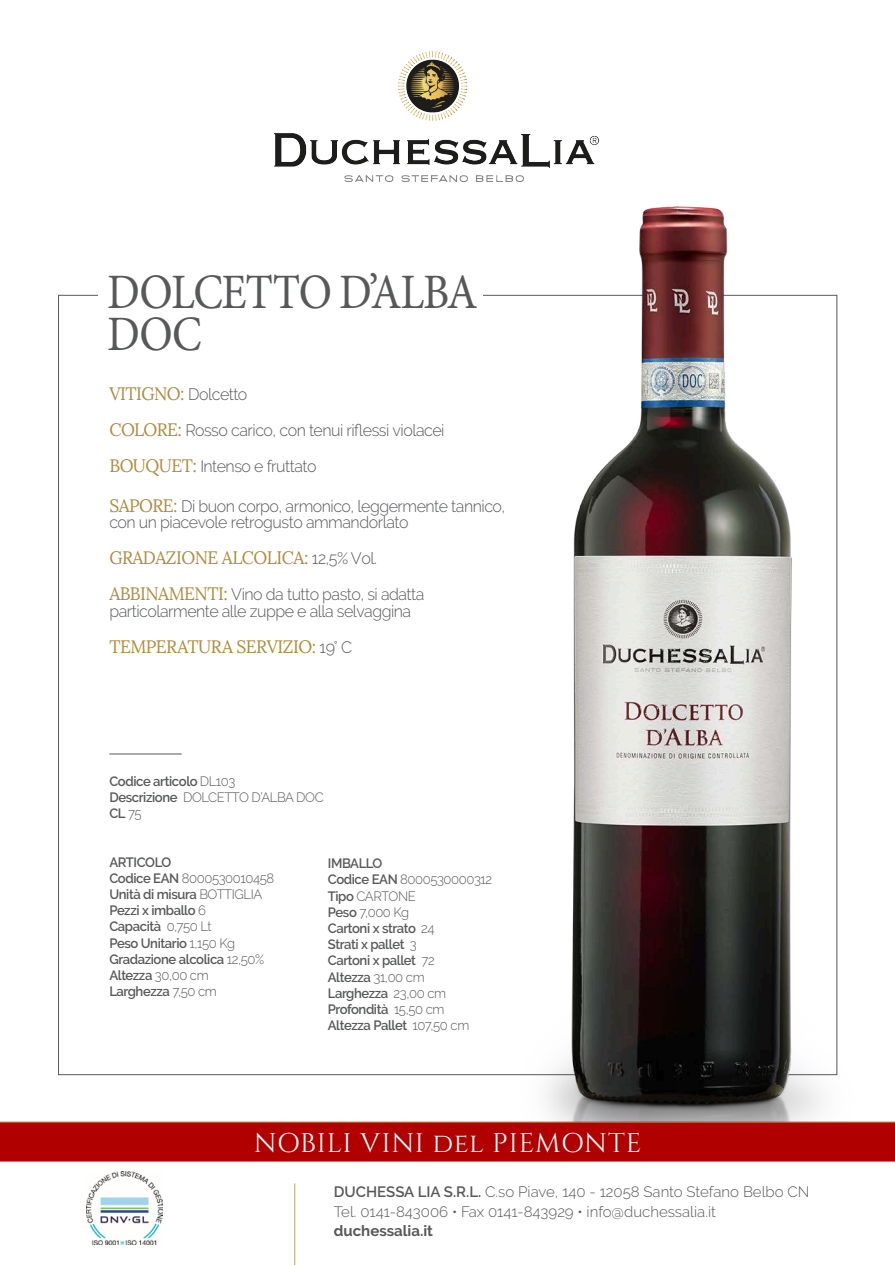
<style>
.page{position:relative;width:895px;height:1265px;background:#fff}
.page>*{position:absolute;margin:0;border:0;box-sizing:border-box;transform-origin:0 0}
.t1{font:49.5px/42px "Minion Pro";letter-spacing:-.03em;color:#57585a;scale:.9 1}
.t2{font:27px "Cinzel";letter-spacing:.02em;color:#fff}
.t3{font:18px "Lora";letter-spacing:-.03em;color:#b08b3d}
.t4{font:300 16.5px/16.8px "Raleway";letter-spacing:-.03em;color:#57585a}
.t5{font:300 15px "Raleway";color:#57585a}
.t6{font:700 15px "Raleway";color:#57585a}
.t7{font:600 13.5px "Raleway";letter-spacing:-.03em;color:#57585a}
.t8{font:300 13.5px "Raleway";letter-spacing:-.03em;color:#57585a}
.s1{font-family:"Raleway";font-weight:300;font-size:16.5px;color:#57585a}
.s2{font-family:"Lora";font-weight:400;font-size:18px;color:#b08b3d}
.s3{font-weight:300}
.s4{font-weight:600}
</style>
<div class="page">
<img style="left:87px;top:1171px;width:75px;height:73px">
<hr style="left:109px;top:753px;width:73px;height:1px;background:#57585a">
<svg style="left:0;top:1121px;width:894px;height:41px;background:#b10a06"></svg>
<img style="left:327px;top:206px;width:511px;height:915px">
<img style="left:274px;top:52px;width:324px;height:130px">
<p class="t1" style="left:107px;top:271px;width:413px">DOLCETTO D’ALBA<br>DOC</p>
<p class="t3" style="left:109px;top:382px;width:139px">VITIGNO: <span class="s1">Dolcetto</span></p>
<p class="t4" style="left:109px;top:412px;width:336px;line-height:36px"><span class="s2">COLORE:</span> Rosso carico, con tenui riflessi violacei<br><span class="s2">BOUQUET:</span> Intenso e fruttato</p>
<p class="t4" style="left:109px;top:497px;width:397px"><span class="s2">SAPORE:</span> Di buon corpo, armonico, leggermente tannico, con un piacevole retrogusto ammandorlato</p>
<p class="t3" style="left:109px;top:547px;width:269px">GRADAZIONE ALCOLICA: <span class="s1">12,5% Vol.</span></p>
<p class="t4" style="left:109px;top:586px;width:316px"><span class="s2">ABBINAMENTI:</span> Vino da tutto pasto, si adatta particolarmente alle zuppe e alla selvaggina</p>
<p class="t3" style="left:109px;top:636px;width:244px">TEMPERATURA SERVIZIO: <span class="s1">19° C</span></p>
<p class="t7" style="left:109px;top:773px;width:127px">Codice articolo <span class="s3">DL103</span></p>
<p class="t8" style="left:109px;top:789px;width:216px"><span class="s4">Descrizione</span> DOLCETTO D’ALBA DOC</p>
<p class="t7" style="left:109px;top:805px;width:34px">CL <span class="s3">75</span></p>
<p class="t7" style="left:109px;top:854px;width:63px">ARTICOLO</p>
<p class="t8" style="left:109px;top:870px;width:166px"><span class="s4">Codice EAN</span> 8000530010458</p>
<p class="t7" style="left:109px;top:886px;width:154px">Unità di misura <span class="s3">BOTTIGLIA</span></p>
<p class="t7" style="left:109px;top:902px;width:98px">Pezzi x imballo <span class="s3">6</span></p>
<p class="t7" style="left:109px;top:919px;width:104px">Capacità <span class="s3">0,750 Lt</span></p>
<p class="t7" style="left:109px;top:935px;width:127px">Peso Unitario <span class="s3">1,150 Kg</span></p>
<p class="t7" style="left:109px;top:951px;width:156px">Gradazione alcolica <span class="s3">12,50%</span></p>
<p class="t7" style="left:109px;top:967px;width:101px">Altezza <span class="s3">30,00 cm</span></p>
<p class="t7" style="left:109px;top:983px;width:109px">Larghezza <span class="s3">7,50 cm</span></p>
<p class="t7" style="left:328px;top:855px;width:56px">IMBALLO</p>
<p class="t8" style="left:328px;top:871px;width:166px"><span class="s4">Codice EAN</span> 8000530000312</p>
<p class="t8" style="left:328px;top:888px;width:89px"><span class="s4">Tipo</span> CARTONE</p>
<p class="t8" style="left:328px;top:904px;width:83px"><span class="s4">Peso</span> 7,000 Kg</p>
<p class="t7" style="left:328px;top:920px;width:108px">Cartoni x strato <span class="s3">24</span></p>
<p class="t7" style="left:328px;top:936px;width:90px">Strati x pallet <span class="s3">3</span></p>
<p class="t7" style="left:328px;top:952px;width:108px">Cartoni x pallet <span class="s3">72</span></p>
<p class="t7" style="left:328px;top:969px;width:98px">Altezza <span class="s3">31,00 cm</span></p>
<p class="t7" style="left:328px;top:985px;width:120px">Larghezza <span class="s3">23,00 cm</span></p>
<p class="t7" style="left:328px;top:1001px;width:118px">Profondità <span class="s3">15,50 cm</span></p>
<p class="t7" style="left:328px;top:1017px;width:143px">Altezza Pallet <span class="s3">107,50 cm</span></p>
<p class="t2" style="left:254px;top:1126px;width:389px">NOBILI VINI del PIEMONTE</p>
<p class="t5" style="left:334px;top:1183px;width:477px"><span class="s4">DUCHESSA LIA S.R.L.</span> C.so Piave, 140 - 12058 Santo Stefano Belbo CN</p>
<p class="t5" style="left:334px;top:1202px;width:383px">Tel. 0141-843006 • Fax 0141-843929 • info@duchessalia.it</p>
<p class="t6" style="left:334px;top:1222px;width:101px">duchessalia.it</p>
</div>
